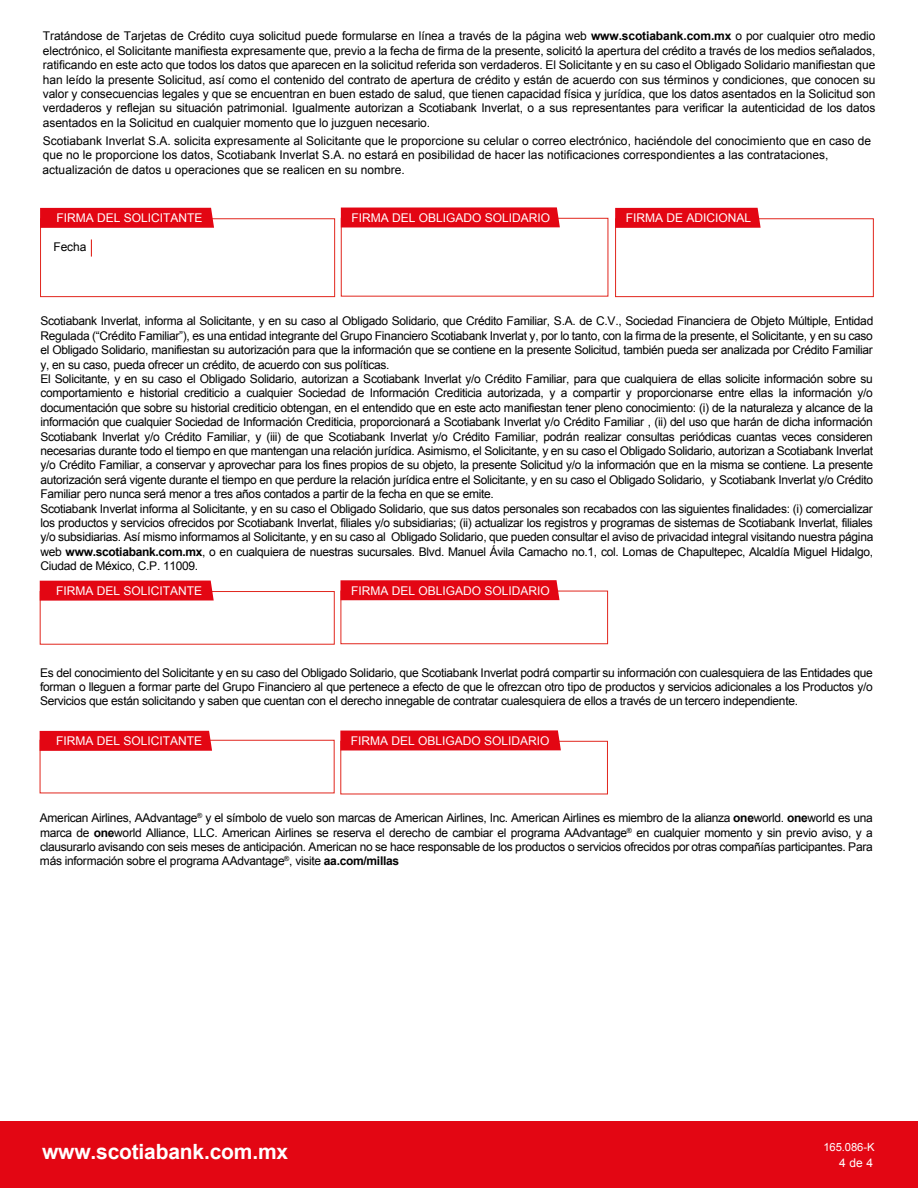
<style>
.page{position:relative;width:918px;height:1188px;background:#fff}
.page>*{position:absolute;margin:0;border:0;box-sizing:border-box;transform-origin:0 0}
.t1{font:700 21px "Arial";letter-spacing:-.01em;color:#fff}
.t2{font:12px/14.4px "Arial";letter-spacing:-.025em;color:#000;text-align:justify}
.t3{font:12px/14.4px "Arial";color:#000}
.t4{font:12px "Arial";color:#fff}
.t5{font:11.25px "Arial";letter-spacing:-.01em;color:#fff}
.s1{font-weight:700}
</style>
<div class="page">
<div style="left:615px;top:218px;width:259px;height:79px;border:1px solid #e1261d"></div>
<div style="left:40px;top:218px;width:295px;height:79px;border:1px solid #e1261d"></div>
<div style="left:40px;top:208px;width:174px;height:20px;background:#e30613"></div>
<svg style="left:91px;top:239px;width:1px;height:18px"></svg>
<div style="left:341px;top:207px;width:219px;height:20px;background:#e30613"></div>
<div style="left:615px;top:208px;width:146px;height:20px;background:#e30613"></div>
<div style="left:40px;top:591px;width:295px;height:54px;border:1px solid #e1261d"></div>
<div style="left:40px;top:581px;width:174px;height:20px;background:#e30613"></div>
<div style="left:341px;top:591px;width:267px;height:53px;border:1px solid #e1261d"></div>
<div style="left:340px;top:580px;width:220px;height:20px;background:#e30613"></div>
<div style="left:40px;top:731px;width:172px;height:20px;background:#e30613"></div>
<svg style="left:340px;top:730px;width:221px;height:21px;background:#e41420"></svg>
<div style="left:0;top:1122px;width:918px;height:66px;background:#e30613"></div>
<p class="t2" style="left:43px;top:29px;width:834px">Tratándose de Tarjetas de Crédito cuya solicitud puede formularse en línea a través de la página web <span class="s1">www.scotiabank.com.mx</span> o por cualquier otro medio electrónico, el Solicitante manifiesta expresamente que, previo a la fecha de firma de la presente, solicitó la apertura del crédito a través de los medios señalados, ratificando en este acto que todos los datos que aparecen en la solicitud referida son verdaderos. El Solicitante y en su caso el Obligado Solidario manifiestan que han leído la presente Solicitud, así como el contenido del contrato de apertura de crédito y están de acuerdo con sus términos y condiciones, que conocen su valor y consecuencias legales y que se encuentran en buen estado de salud, que tienen capacidad física y jurídica, que los datos asentados en la Solicitud son verdaderos y reflejan su situación patrimonial. Igualmente autorizan a Scotiabank Inverlat, o a sus representantes para verificar la autenticidad de los datos asentados en la Solicitud en cualquier momento que lo juzguen necesario.</p>
<p class="t3" style="left:43px;top:134px;width:830px">Scotiabank Inverlat S.A. solicita expresamente al Solicitante que le proporcione su celular o correo electrónico, haciéndole del conocimiento que en caso de que no le proporcione los datos, Scotiabank Inverlat S.A. no estará en posibilidad de hacer las notificaciones correspondientes a las contrataciones, actualización de datos u operaciones que se realicen en su nombre.</p>
<p class="t4" style="left:57px;top:210px;width:148px">FIRMA DEL SOLICITANTE</p>
<p class="t4" style="left:351px;top:210px;width:200px">FIRMA DEL OBLIGADO SOLIDARIO</p>
<p class="t4" style="left:626px;top:210px;width:127px">FIRMA DE ADICIONAL</p>
<p class="t2" style="left:54px;top:240px;width:34px">Fecha</p>
<p class="t2" style="left:40px;top:314px;width:835px;text-align:left">Scotiabank Inverlat, informa al Solicitante, y en su caso al Obligado Solidario, que Crédito Familiar, S.A. de C.V., Sociedad Financiera de Objeto Múltiple, Entidad Regulada (“Crédito Familiar”), es una entidad integrante del Grupo Financiero Scotiabank Inverlat y, por lo tanto, con la firma de la presente, el Solicitante, y en su caso el Obligado Solidario, manifiestan su autorización para que la información que se contiene en la presente Solicitud, también pueda ser analizada por Crédito Familiar y, en su caso, pueda ofrecer un crédito, de acuerdo con sus políticas.<br>El Solicitante, y en su caso el Obligado Solidario, autorizan a Scotiabank Inverlat y/o Crédito Familiar, para que cualquiera de ellas solicite información sobre su comportamiento e historial crediticio a cualquier Sociedad de Información Crediticia autorizada, y a compartir y proporcionarse entre ellas la información y/o documentación que sobre su historial crediticio obtengan, en el entendido que en este acto manifiestan tener pleno conocimiento: (i) de la naturaleza y alcance de la información que cualquier Sociedad de Información Crediticia, proporcionará a Scotiabank Inverlat y/o Crédito Familiar , (ii) del uso que harán de dicha información Scotiabank Inverlat y/o Crédito Familiar, y (iii) de que Scotiabank Inverlat y/o Crédito Familiar, podrán realizar consultas periódicas cuantas veces consideren necesarias durante todo el tiempo en que mantengan una relación jurídica. Asimismo, el Solicitante, y en su caso el Obligado Solidario, autorizan a Scotiabank Inverlat y/o Crédito Familiar, a conservar y aprovechar para los fines propios de su objeto, la presente Solicitud y/o la información que en la misma se contiene. La presente autorización será vigente durante el tiempo en que perdure la relación jurídica entre el Solicitante, y en su caso el Obligado Solidario, y Scotiabank Inverlat y/o Crédito Familiar pero nunca será menor a tres años contados a partir de la fecha en que se emite.<br>Scotiabank Inverlat informa al Solicitante, y en su caso el Obligado Solidario, que sus datos personales son recabados con las siguientes finalidades: (i) comercializar los productos y servicios ofrecidos por Scotiabank Inverlat, filiales y/o subsidiarias; (ii) actualizar los registros y programas de sistemas de Scotiabank Inverlat, filiales y/o subsidiarias. Así mismo informamos al Solicitante, y en su caso al Obligado Solidario, que pueden consultar el aviso de privacidad integral visitando nuestra página web <span class="s1">www.scotiabank.com.mx</span>, o en cualquiera de nuestras sucursales. Blvd. Manuel Ávila Camacho no.1, col. Lomas de Chapultepec, Alcaldía Miguel Hidalgo, Ciudad de México, C.P. 11009.</p>
<p class="t4" style="left:56px;top:583px;width:148px">FIRMA DEL SOLICITANTE</p>
<p class="t4" style="left:351px;top:583px;width:200px">FIRMA DEL OBLIGADO SOLIDARIO</p>
<p class="t2" style="left:40px;top:665px;width:834px">Es del conocimiento del Solicitante y en su caso del Obligado Solidario, que Scotiabank Inverlat podrá compartir su información con cualesquiera de las Entidades que forman o lleguen a formar parte del Grupo Financiero al que pertenece a efecto de que le ofrezcan otro tipo de productos y servicios adicionales a los Productos y/o Servicios que están solicitando y saben que cuentan con el derecho innegable de contratar cualesquiera de ellos a través de un tercero independiente.</p>
<p class="t4" style="left:56px;top:733px;width:148px">FIRMA DEL SOLICITANTE</p>
<p class="t4" style="left:351px;top:733px;width:200px">FIRMA DEL OBLIGADO SOLIDARIO</p>
<p class="t2" style="left:40px;top:811px;width:834px">American Airlines, AAdvantage<sup>®</sup> y el símbolo de vuelo son marcas de American Airlines, Inc. American Airlines es miembro de la alianza <span class="s1">one</span>world. <span class="s1">one</span>world es una marca de <span class="s1">one</span>world Alliance, LLC. American Airlines se reserva el derecho de cambiar el programa AAdvantage<sup>®</sup> en cualquier momento y sin previo aviso, y a clausurarlo avisando con seis meses de anticipación. American no se hace responsable de los productos o servicios ofrecidos por otras compañías participantes. Para más información sobre el programa AAdvantage<sup>®</sup>, visite <span class="s1">aa.com/millas</span></p>
<h1 class="t1" style="left:42px;top:1138px;width:248px">www.scotiabank.com.mx</h1>
<p class="t5" style="left:824px;top:1140px;width:53px">165.086-K</p>
<p class="t4" style="left:839px;top:1155px;width:35px">4de4</p>
</div>
